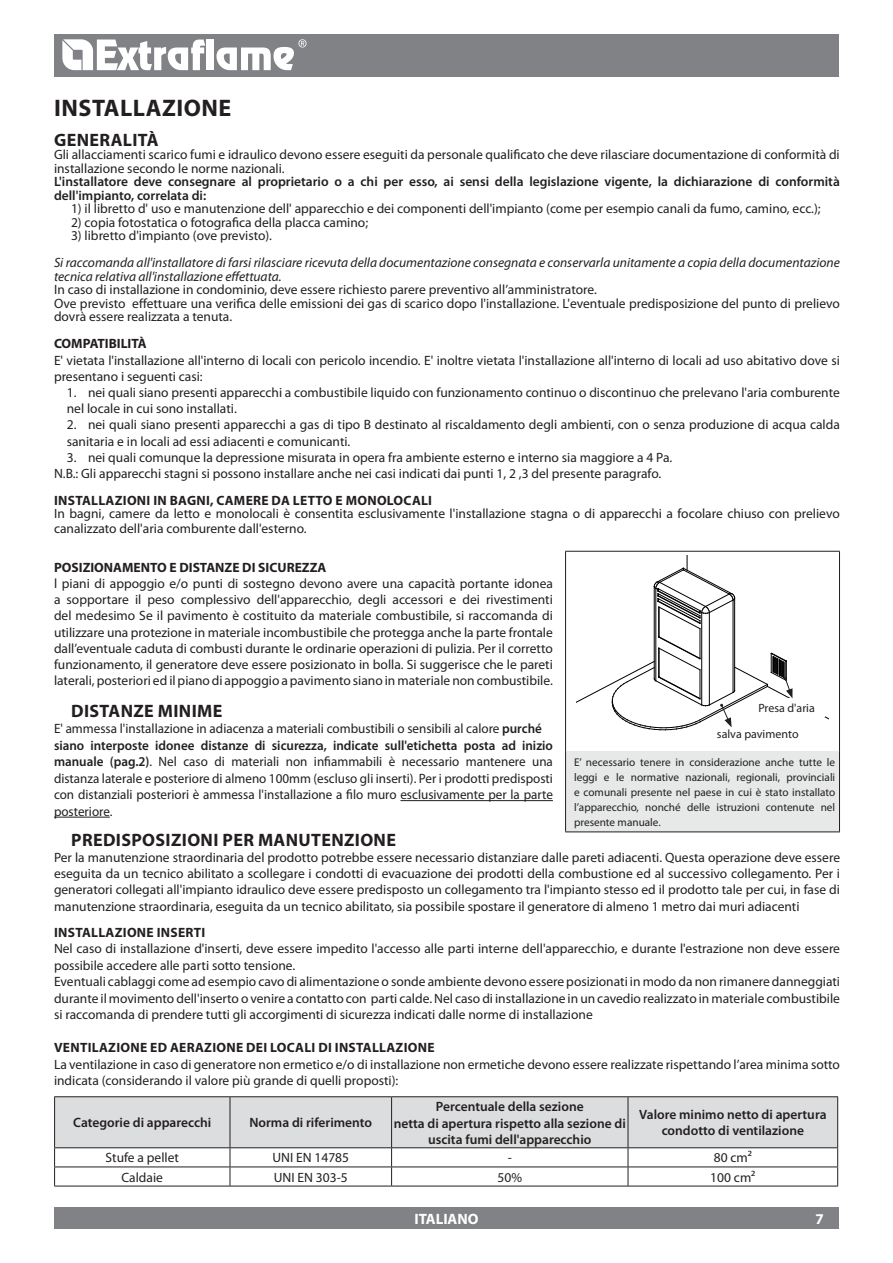
<style>
.page{position:relative;width:893px;height:1263px;background:#fff}
.page>*{position:absolute;margin:0;border:0;box-sizing:border-box;transform-origin:0 0}
.t1{font:700 24px "Myriad Pro";color:#231f20}
.t2{font:700 18px "Myriad Pro";letter-spacing:.02em;color:#231f20}
.t3{font:700 15px "Myriad Pro";color:#fff}
.t4{font:13.5px/16.2px "Myriad Pro";color:#231f20}
.t5{font:600 13.5px/16.4px "Myriad Pro";color:#231f20;text-align:center}
.t6{font:italic 13.5px/13.5px "Myriad Pro";color:#231f20}
.t7{font:700 13.5px "Myriad Pro";letter-spacing:.02em;color:#231f20}
.t8{font:700 13.5px "Myriad Pro";color:#231f20}
.t9{font:12px "Myriad Pro";color:#231f20}
.t10{font:11.25px/15px "Myriad Pro";color:#231f20;text-align:justify}
.s1{font-weight:600}
</style>
<div class="page">
<div style="left:54px;top:34px;width:785px;height:43px;background:#808285"></div>
<div style="left:54px;top:1208px;width:785px;height:21px;background:#808285"></div>
<svg style="left:62px;top:39px;width:143px;height:31px"></svg>
<div style="left:207px;top:40px;width:7px;height:30px;background:#fff"></div>
<svg style="left:216px;top:39px;width:90px;height:31px"></svg>
<div style="left:566px;top:751px;width:273px;height:81px;background:#e7e8e8"></div>
<hr style="left:565px;top:551px;width:275px;height:1px;background:#231f20">
<hr style="left:565px;top:552px;width:1px;height:199px;background:#231f20">
<hr style="left:839px;top:552px;width:1px;height:199px;background:#231f20">
<hr style="left:565px;top:751px;width:1px;height:80px;background:#231f20">
<hr style="left:839px;top:751px;width:1px;height:80px;background:#231f20">
<hr style="left:565px;top:831px;width:275px;height:1px;background:#231f20">
<hr style="left:658px;top:607px;width:1px;height:30px;background:#000">
<hr style="left:654px;top:586px;width:1px;height:93px;background:#000">
<hr style="left:733px;top:600px;width:1px;height:92px;background:#000">
<hr style="left:659px;top:607px;width:1px;height:30px;background:#000">
<hr style="left:700px;top:629px;width:1px;height:30px;background:#000">
<hr style="left:709px;top:612px;width:1px;height:93px;background:#000">
<hr style="left:656px;top:588px;width:1px;height:93px;background:#000">
<hr style="left:734px;top:598px;width:1px;height:92px;background:#000">
<hr style="left:701px;top:612px;width:1px;height:93px;background:#000">
<svg style="left:654px;top:556px;width:81px;height:73px"></svg>
<hr style="left:400px;top:800px;width:153px;height:1px;background:#231f20">
<hr style="left:54px;top:817px;width:56px;height:1px;background:#231f20">
<hr style="left:54px;top:1096px;width:176px;height:1px;background:#231f20">
<hr style="left:230px;top:1096px;width:162px;height:1px;background:#231f20">
<hr style="left:392px;top:1096px;width:236px;height:1px;background:#231f20">
<hr style="left:628px;top:1096px;width:210px;height:1px;background:#231f20">
<svg style="left:54px;top:1097px;width:784px;height:89px"></svg>
<hr style="left:54px;top:1186px;width:176px;height:1px;background:#231f20">
<hr style="left:230px;top:1186px;width:162px;height:1px;background:#231f20">
<hr style="left:392px;top:1186px;width:236px;height:1px;background:#231f20">
<hr style="left:628px;top:1186px;width:210px;height:1px;background:#231f20">
<svg style="left:577px;top:636px;width:251px;height:94px"></svg>
<h1 class="t1" style="left:54px;top:92px;width:23px">INSTALLAZ</h1>
<h1 class="t1" style="left:176px;top:92px;width:24px">IONE</h1>
<h2 class="t2" style="left:54px;top:128px;width:106px">GENERALITÀ</h2>
<p class="t4" style="left:54px;top:148px;width:787px;line-height:13.5px">Gli allacciamenti scarico fumi e idraulico devono essere eseguiti da personale qualificato che deve rilasciare documentazione di conformità di installazione secondo le norme nazionali.</p>
<p class="t5" style="left:54px;top:175px;width:787px;line-height:13.5px;text-align:left">L'installatore deve consegnare al proprietario o a chi per esso, ai sensi della legislazione vigente, la dichiarazione di conformità dell'impianto, correlata di:</p>
<p class="t4" style="left:71px;top:200px;width:751px">1) il libretto d' uso e manutenzione dell' apparecchio e dei componenti dell'impianto (come per esempio canali da fumo, camino, ecc.);</p>
<p class="t4" style="left:71px;top:214px;width:299px">2) copia fotostatica o fotografica della placca camino;</p>
<p class="t4" style="left:71px;top:227px;width:203px">3) libretto d'impianto (ove previsto).</p>
<p class="t6" style="left:54px;top:256px;width:787px">Si raccomanda all'installatore di farsi rilasciare ricevuta della documentazione consegnata e conservarla unitamente a copia della documentazione tecnica relativa all'installazione effettuata.</p>
<p class="t4" style="left:54px;top:283px;width:787px;line-height:13.5px">In caso di installazione in condominio, deve essere richiesto parere preventivo all’amministratore.<br>Ove previsto effettuare una verifica delle emissioni dei gas di scarico dopo l'installazione. L'eventuale predisposizione del punto di prelievo dovrà essere realizzata a tenuta.</p>
<p class="t8" style="left:54px;top:335px;width:86px">COMPATIBILITÀ</p>
<p class="t4" style="left:54px;top:352px;width:787px">E' vietata l'installazione all'interno di locali con pericolo incendio. E' inoltre vietata l'installazione all'interno di locali ad uso abitativo dove si presentano i seguenti casi:</p>
<p class="t4" style="left:67px;top:384px;width:775px">1. nei quali siano presenti apparecchi a combustibile liquido con funzionamento continuo o discontinuo che prelevano l'aria comburente nel locale in cui sono installati.</p>
<p class="t4" style="left:67px;top:416px;width:775px">2. nei quali siano presenti apparecchi a gas di tipo B destinato al riscaldamento degli ambienti, con o senza produzione di acqua calda sanitaria e in locali ad essi adiacenti e comunicanti.</p>
<p class="t4" style="left:54px;top:449px;width:620px;text-indent:13px">3. nei quali comunque la depressione misurata in opera fra ambiente esterno e interno sia maggiore a 4 Pa.<br>N.B.: Gli apparecchi stagni si possono installare anche nei casi indicati dai punti 1, 2 ,3 del presente paragrafo.</p>
<p class="t7" style="left:54px;top:492px;width:378px">INSTALLAZIONI IN BAGNI, CAMERE DA LETTO E MONOLOCALI</p>
<p class="t4" style="left:54px;top:506px;width:787px;line-height:15px">In bagni, camere da letto e monolocali è consentita esclusivamente l'installazione stagna o di apparecchi a focolare chiuso con prelievo canalizzato dell'aria comburente dall'esterno.</p>
<p class="t7" style="left:54px;top:558px;width:51px">POSIZIONA</p>
<p class="t7" style="left:122px;top:558px;width:21px">MENTO</p>
<p class="t7" style="left:170px;top:558px;width:32px">E DISTANZE</p>
<p class="t7" style="left:242px;top:558px;width:54px">DI SICUREZZA</p>
<p class="t4" style="left:54px;top:575px;width:500px;text-align:justify">l piani di appoggio e/o punti di sostegno devono avere una capacità portante idonea a sopportare il peso complessivo dell'apparecchio, degli accessori e dei rivestimenti del medesimo Se il pavimento è costituito da materiale combustibile, si raccomanda di utilizzare una protezione in materiale incombustibile che protegga anche la parte frontale dall’eventuale caduta di combusti durante le ordinarie operazioni di pulizia. Per il corretto funzionamento, il generatore deve essere posizionato in bolla. Si suggerisce che le pareti laterali, posteriori ed il piano di appoggio a pavimento siano in materiale non combustibile.</p>
<h2 class="t2" style="left:71px;top:699px;width:30px">DISTANZE</h2>
<p class="t9" style="left:758px;top:700px;width:58px">Presa d'aria</p>
<h2 class="t2" style="left:158px;top:699px;width:64px">MINIME</h2>
<p class="t4" style="left:54px;top:720px;width:500px">E' ammessa l'installazione in adiacenza a materiali combustibili o sensibili al calore <span class="s1">purché siano interposte idonee distanze di sicurezza, indicate sull'etichetta posta ad inizio manuale (pag.2)</span>. Nel caso di materiali non infiammabili è necessario mantenere una distanza laterale e posteriore di almeno 100mm (escluso gli inserti). Per i prodotti predisposti con distanziali posteriori è ammessa l'installazione a filo muro esclusivamente per la parte posteriore.</p>
<h2 class="t2" style="left:71px;top:828px;width:23px">PRED</h2>
<h2 class="t2" style="left:116px;top:828px;width:207px">ISPOSIZION I PER MAN UTENZ</h2>
<h2 class="t2" style="left:355px;top:828px;width:18px">IONE</h2>
<p class="t4" style="left:54px;top:849px;width:788px;text-align:justify">Per la manutenzione straordinaria del prodotto potrebbe essere necessario distanziare dalle pareti adiacenti. Questa operazione deve essere eseguita da un tecnico abilitato a scollegare i condotti di evacuazione dei prodotti della combustione ed al successivo collegamento. Per i generatori collegati all'impianto idraulico deve essere predisposto un collegamento tra l'impianto stesso ed il prodotto tale per cui, in fase di manutenzione straordinaria, eseguita da un tecnico abilitato, sia possibile spostare il generatore di almeno 1 metro dai muri adiacenti</p>
<p class="t9" style="left:717px;top:727px;width:83px">salva pavimento</p>
<p class="t10" style="left:574px;top:754px;width:263px">E’ necessario tenere in considerazione anche tutte le leggi e le normative nazionali, regionali, provinciali e comunali presente nel paese in cui è stato installato l’apparecchio, nonché delle istruzioni contenute nel presente manuale.</p>
<p class="t7" style="left:54px;top:923px;width:151px">INSTALLAZIONE INSERTI</p>
<p class="t4" style="left:54px;top:940px;width:788px">Nel caso di installazione d'inserti, deve essere impedito l'accesso alle parti interne dell'apparecchio, e durante l'estrazione non deve essere possibile accedere alle parti sotto tensione.<br>Eventuali cablaggi come ad esempio cavo di alimentazione o sonde ambiente devono essere posizionati in modo da non rimanere danneggiati durante il movimento dell'inserto o venire a contatto con parti calde. Nel caso di installazione in un cavedio realizzato in materiale combustibile si raccomanda di prendere tutti gli accorgimenti di sicurezza indicati dalle norme di installazione</p>
<p class="t7" style="left:54px;top:1039px;width:382px">VENTILAZIONE ED AERAZIONE DEI LOCALI DI INSTALLAZIONE</p>
<p class="t4" style="left:54px;top:1056px;width:787px">La ventilazione in caso di generatore non ermetico e/o di installazione non ermetiche devono essere realizzate rispettando l’area minima sotto indicata (considerando il valore più grande di quelli proposti):</p>
<p class="t5" style="left:73px;top:1114px;width:140px">Categorie di apparecchi</p>
<p class="t5" style="left:249px;top:1114px;width:124px">Norma di riferimento</p>
<p class="t5" style="left:394px;top:1098px;width:234px">Percentuale della sezione<br>netta di apertura rispetto alla sezione di uscita fumi dell'apparecchio</p>
<p class="t5" style="left:639px;top:1106px;width:189px">Valore minimo netto di apertura condotto di ventilazione</p>
<p class="t4" style="left:106px;top:1149px;width:75px">Stufe a pellet</p>
<p class="t4" style="left:272px;top:1149px;width:78px">UNI EN 14785</p>
<p class="t4" style="left:508px;top:1149px;width:6px">-</p>
<p class="t4" style="left:714px;top:1149px;width:40px">80 cm²</p>
<p class="t4" style="left:122px;top:1169px;width:43px">Caldaie</p>
<p class="t4" style="left:274px;top:1169px;width:75px">UNI EN 303-5</p>
<p class="t4" style="left:497px;top:1169px;width:26px">50%</p>
<p class="t4" style="left:710px;top:1169px;width:47px">100 cm²</p>
<p class="t3" style="left:414px;top:1209px;width:66px">ITALIANO</p>
<p class="t3" style="left:815px;top:1209px;width:10px">7</p>
</div>
